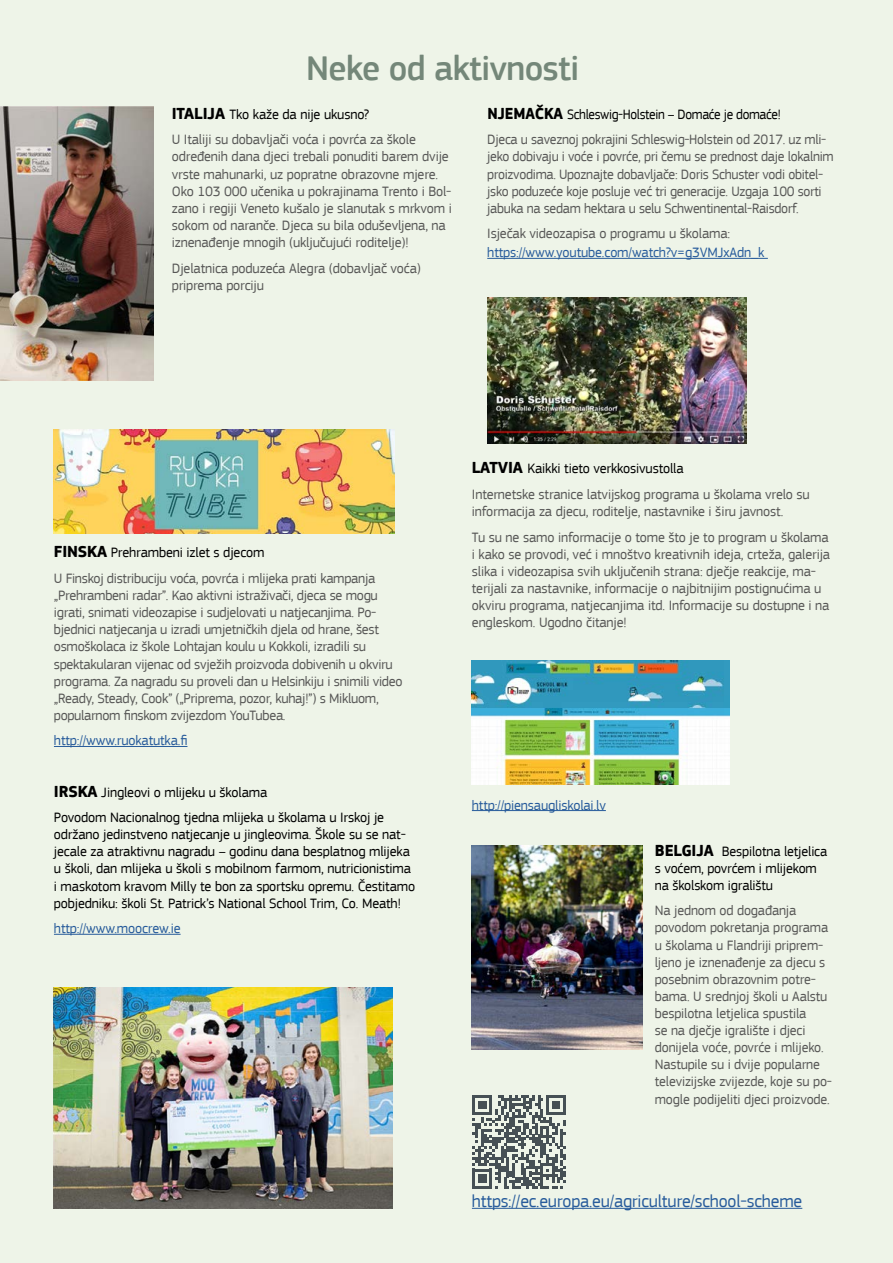
<style>
.page{position:relative;width:893px;height:1263px;background:#eef4e8}
.page>*{position:absolute;margin:0;border:0;box-sizing:border-box;transform-origin:0 0}
.t1{font:500 36px "EC Square Sans Pro";letter-spacing:-.02em;color:#748779}
.t2{font:18px "EC Square Sans Pro";letter-spacing:-.01em;color:#275b9b}
.t3{font:14.25px/17.1px "EC Square Sans Pro";letter-spacing:-.01em;color:#575756}
.t4{font:14.25px/17.1px "EC Square Sans Pro";letter-spacing:-.01em;color:#000}
.t5{font:14.25px "EC Square Sans Pro";letter-spacing:-.01em;color:#275b9b}
.s1{font-weight:700;font-size:16.5px;color:#000}
.s2{color:#000}
.s3{font-weight:700;font-size:16.5px}
</style>
<div class="page">
<svg style="left:472px;top:1095px;width:94px;height:93px"></svg>
<hr style="left:54px;top:746px;width:133px;height:1px;background:#275b9b">
<hr style="left:54px;top:934px;width:127px;height:1px;background:#275b9b">
<hr style="left:487px;top:258px;width:281px;height:1px;background:#275b9b">
<hr style="left:472px;top:810px;width:134px;height:1px;background:#275b9b">
<hr style="left:472px;top:1208px;width:330px;height:1px;background:#275b9b">
<img style="left:54px;top:988px;width:339px;height:221px">
<img style="left:487px;top:298px;width:259px;height:146px">
<img style="left:0;top:106px;width:154px;height:274px">
<img style="left:54px;top:429px;width:340px;height:105px">
<img style="left:472px;top:660px;width:257px;height:124px">
<img style="left:472px;top:846px;width:170px;height:204px">
<h1 class="t1" style="left:306px;top:47px;width:274px">Neke od aktivnosti</h1>
<p class="t3" style="left:172px;top:101px;width:246px;line-height:25.7px"><span class="s1">ITALIJA</span> <span class="s2">Tko kaže da nije ukusno?<br></span>U Italiji su dobavljači voća i povrća za škole</p>
<p class="t3" style="left:172px;top:148px;width:282px">određenih dana djeci trebali ponuditi barem dvije vrste mahunarki, uz popratne obrazovne mjere.<br>Oko 103 000 učenika u pokrajinama Trento i Bol&shy;zano i regiji Veneto kušalo je slanutak s mrkvom i sokom od naranče. Djeca su bila oduševljena, na iznenađenje mnogih (uključujući roditelje)!</p>
<p class="t3" style="left:172px;top:259px;width:251px">Djelatnica poduzeća Alegra (dobavljač voća) priprema porciju</p>
<p class="t3" style="left:487px;top:101px;width:341px;line-height:25.7px"><span class="s1">NJEMAČKA</span> <span class="s2">Schleswig-Holstein – Domaće je domaće!<br></span>Djeca u saveznoj pokrajini Schleswig-Holstein od 2017. uz mli-</p>
<p class="t3" style="left:487px;top:148px;width:348px">jeko dobivaju i voće i povrće, pri čemu se prednost daje lokalnim proizvodima. Upoznajte dobavljače: Doris Schuster vodi obitel&shy;jsko poduzeće koje posluje već tri generacije. Uzgaja 100 sorti jabuka na sedam hektara u selu Schwentinental-Raisdorf.</p>
<p class="t3" style="left:487px;top:225px;width:244px">Isječak videozapisa o programu u školama:</p>
<p class="t5" style="left:487px;top:244px;width:279px">https://www.youtube.com/watch?v=g3VMJxAdn_k</p>
<p class="t3" style="left:54px;top:540px;width:323px;line-height:25.7px"><span class="s1">FINSKA</span> <span class="s2">Prehrambeni izlet s djecom<br></span>U Finskoj distribuciju voća, povrća i mlijeka prati kampanja</p>
<p class="t3" style="left:54px;top:587px;width:350px">„Prehrambeni radar”. Kao aktivni istraživači, djeca se mogu igrati, snimati videozapise i sudjelovati u natjecanjima. Po&shy;bjednici natjecanja u izradi umjetničkih djela od hrane, šest osmoškolaca iz škole Lohtajan koulu u Kokkoli, izradili su spektakularan vijenac od svježih proizvoda dobivenih u okviru programa. Za nagradu su proveli dan u Helsinkiju i snimili video „Ready, Steady, Cook” („Priprema, pozor, kuhaj!”) s Mikluom, popularnom finskom zvijezdom YouTubea.</p>
<p class="t5" style="left:54px;top:732px;width:135px">http://www.ruokatutka.fi</p>
<p class="t4" style="left:54px;top:779px;width:332px;line-height:25.7px"><span class="s3">IRSKA</span> Jingleovi o mlijeku u školama<br>Povodom Nacionalnog tjedna mlijeka u školama u Irskoj je</p>
<p class="t4" style="left:54px;top:826px;width:363px">održano jedinstveno natjecanje u jingleovima. Škole su se nat&shy;jecale za atraktivnu nagradu – godinu dana besplatnog mlijeka u školi, dan mlijeka u školi s mobilnom farmom, nutricionistima i maskotom kravom Milly te bon za sportsku opremu. Čestitamo pobjedniku: školi St. Patrick’s National School Trim, Co. Meath!</p>
<p class="t5" style="left:54px;top:920px;width:128px">http://www.moocrew.ie</p>
<p class="t3" style="left:472px;top:456px;width:339px;line-height:25.7px"><span class="s1">LATVIA</span> <span class="s2">Kaikki tieto verkkosivustolla<br></span>Internetske stranice latvijskog programa u školama vrelo su</p>
<p class="t3" style="left:472px;top:499px;width:358px;line-height:25.7px">informacija za djecu, roditelje, nastavnike i širu javnost.<br>Tu su ne samo informacije o tome što je to program u školama</p>
<p class="t3" style="left:472px;top:546px;width:360px">i kako se provodi, već i mnoštvo kreativnih ideja, crteža, galerija slika i videozapisa svih uključenih strana: dječje reakcije, ma&shy;terijali za nastavnike, informacije o najbitnijim postignućima u okviru programa, natjecanjima itd. Informacije su dostupne i na engleskom. Ugodno čitanje!</p>
<p class="t5" style="left:472px;top:796px;width:135px">http://piensaugliskolai.lv</p>
<p class="t4" style="left:655px;top:842px;width:174px"><span class="s3">BELGIJA</span> Bespilotna letjelica s voćem, povrćem i mlijekom na školskom igralištu</p>
<p class="t3" style="left:655px;top:902px;width:179px">Na jednom od događanja povodom pokretanja programa u školama u Flandriji priprem&shy;ljeno je iznenađenje za djecu s posebnim obrazovnim potre&shy;bama. U srednjoj školi u Aalstu bespilotna letjelica spustila<br>se na dječje igralište i djeci donijela voće, povrće i mlijeko.<br>Nastupile su i dvije popularne televizijske zvijezde, koje su po&shy;mogle podijeliti djeci proizvode.</p>
<p class="t2" style="left:472px;top:1190px;width:332px">https://ec.europa.eu/agriculture/school-scheme</p>
</div>
